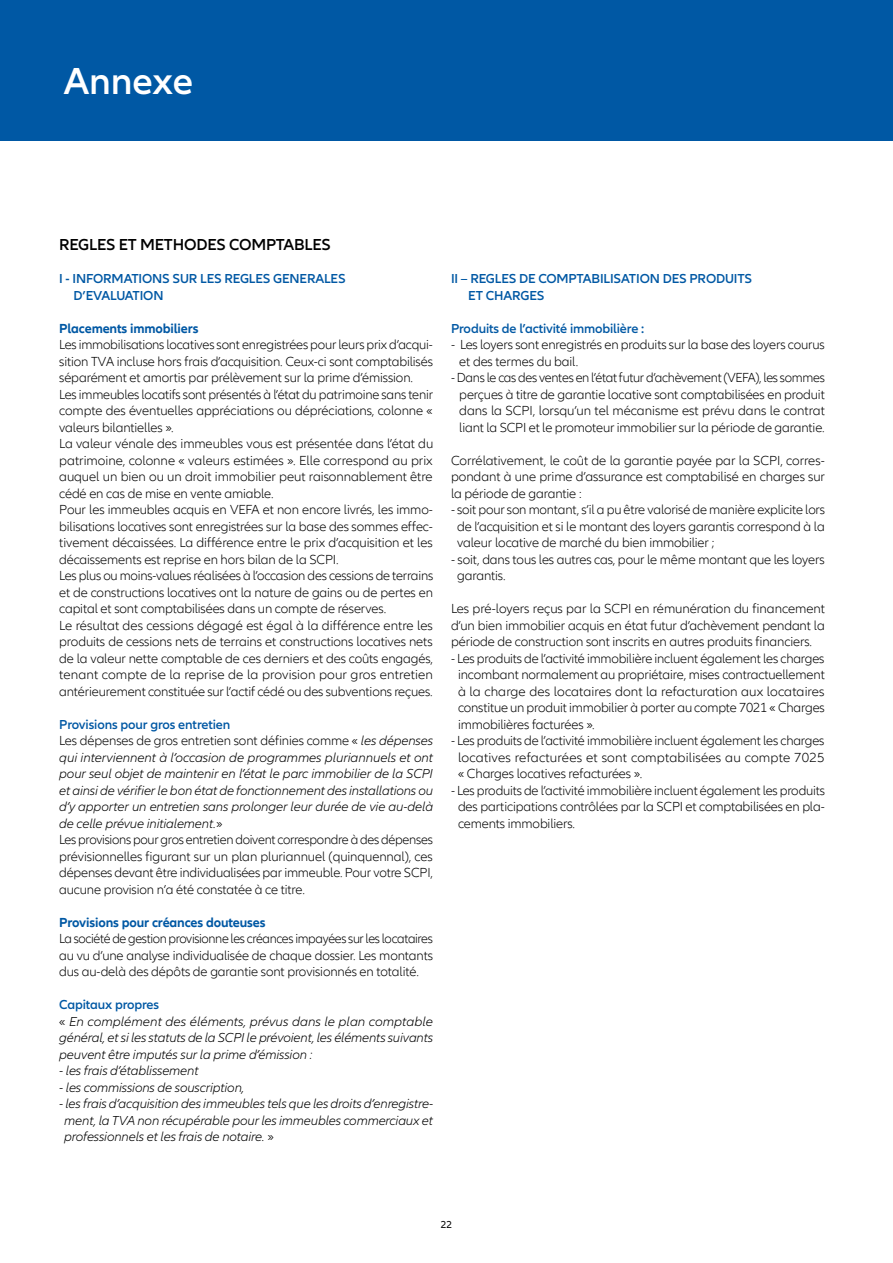
<style>
.page{position:relative;width:893px;height:1263px;background:#fff}
.page>*{position:absolute;margin:0;border:0;box-sizing:border-box;transform-origin:0 0}
.t1{font:600 39px "Allianz Neo";color:#fff}
.t2{font:600 16.5px "Allianz Neo";letter-spacing:-.01em;color:#000}
.t3{font:300 13.5px/16.5px "Allianz Neo";letter-spacing:-.01em;color:#000;text-align:justify}
.t4{font:italic 300 13.5px/16.5px "Allianz Neo";letter-spacing:-.01em;color:#000}
.t5{font:600 13.5px/16.5px "Allianz Neo";letter-spacing:-.01em;color:#0058a4}
.t6{font:700 13.5px "Allianz Neo";letter-spacing:-.01em;color:#0058a4}
.t7{font:10.5px "Allianz Neo";color:#000}
.s1{font-weight:600;font-style:normal;color:#0058a4}
.s2{font-style:normal}
</style>
<div class="page">
<div style="left:0;top:0;width:893px;height:140px;background:#0058a4"></div>
<h1 class="t1" style="left:64px;top:58px;width:131px">Annexe</h1>
<p class="t2" style="left:59px;top:235px;width:273px">REGLES ET METHODES COMPTABLES</p>
<p class="t5" style="left:74px;top:271px;width:274px;text-indent:-14px">I - IN FORMATIONS SUR LES REGLES GEN ERALES<br>D’EVALUATI ON</p>
<p class="t6" style="left:59px;top:320px;width:141px">Placements immobiliers</p>
<p class="t3" style="left:59px;top:337px;width:375px">Les immobilisations locatives sont enregistrées pour leurs prix d’acqui&shy;sition TVA</p>
<p class="t3" style="left:59px;top:353px;width:376px;text-align:left;text-indent:58px">incluse hors frais d’acquisition. Ceux-ci sont comptabilisés séparément et amortis par prélèvement sur la prime d’émission.<br>Les immeubles locatifs sont présentés à l’état du patrimoine sans tenir compte des éventuelles appréciations ou dépréciations, colonne « valeurs bilantielles ».<br>La valeur vénale des immeubles vous est présentée dans l’état du patrimoine, colonne « valeurs estimées ». Elle correspond au prix auquel un bien ou un droit immobilier peut raisonnablement être cédé en cas de mise en vente amiable.<br>Pour les immeubles acquis en VEFA et non encore livrés, les immo&shy;bilisations locatives sont enregistrées sur la base des sommes effec&shy;tivement décaissées. La différence entre le prix d’acquisition et les décaissements est reprise en hors bilan de la SCPI .<br>Les plus ou moins-values réalisées à l’occasion des cessions de terrains et de constructions locatives ont la nature de gains ou de pertes en capital et sont comptabilisées dans un compte de réserves.<br>Le résultat des cessions dégagé est égal à la différence entre les produits de cessions nets de terrains et constructions locatives nets de la valeur nette comptable de ces derniers et des coûts engagés, tenant compte de la reprise de la provision pour gros entretien antérieurement constituée sur l’actif cédé ou des subventions reçues.</p>
<p class="t4" style="left:59px;top:716px;width:375px"><span class="s1">Provisions pour gros entretien<br></span><span class="s2">Les dépenses de gros entretien sont définies comme «</span> les dépenses qui interviennent à l’occasion de programmes pluriannuels et ont pour seul objet de maintenir en l’état le parc immobilier de la SCPI et ainsi de vérifier le bon état de fonctionnement des installations ou d’y apporter un entretien sans prolonger leur durée de vie au-delà de celle prévue initialement.<span class="s2">»<br>Les provisions pour gros entretien doivent correspondre à des dépenses prévisionnelles figurant sur un plan pluriannuel (quinquennal), ces dépenses devant être individualisées par immeuble. Pour votre SCPI, aucune provision n’a été constatée à ce titre.</span></p>
<p class="t6" style="left:59px;top:914px;width:208px">Provisions pour créances douteuses</p>
<p class="t3" style="left:59px;top:931px;width:375px">La société de gestion provisionne les créances impayées sur les locataires au vu d’une analyse individualisée de chaque dossier. Les montants dus au-delà des dépôts de garantie sont provisionnés en totalité.</p>
<p class="t4" style="left:59px;top:997px;width:375px"><span class="s1">Capitaux propres<br></span><span class="s2">«</span> En complément des éléments, prévus dans le plan comptable général, et si les statuts de la SCPI le prévoient, les éléments suivants peuvent être imputés sur la prime d’émission :</p>
<p class="t4" style="left:59px;top:1063px;width:141px">- les frais d’établissement</p>
<p class="t4" style="left:59px;top:1079px;width:187px">- les commissions de souscription,</p>
<p class="t4" style="left:64px;top:1096px;width:370px;text-align:justify;text-indent:-5px">- les frais d’acquisition des immeubles tels que les droits d’enregistre&shy;ment, la TVA non récupérable pour les immeubles commerciaux et professionnels et les frais de notaire. <span class="s2">»</span></p>
<p class="t5" style="left:468px;top:271px;width:285px;text-indent:-17px">II – REGLES DE COMPTABILISATION DES PRODUITS<br>ET CHARG ES</p>
<p class="t5" style="left:451px;top:320px;width:195px">Produits de l’activité immobilière :</p>
<p class="t3" style="left:459px;top:337px;width:367px;text-indent:-8px">- Les loyers sont enregistrés en produits sur la base des loyers courus et des termes du bail.</p>
<p class="t3" style="left:459px;top:370px;width:367px;text-indent:-8px">- Dans le cas des ventes en l’état futur d’achèvement (VEFA), les sommes perçues à titre de garantie locative sont comptabilisées en produit dans la SCPI, lorsqu’un tel mécanisme est prévu dans le contrat liant la SCPI et le promoteur immobilier sur la période de garantie.</p>
<p class="t3" style="left:451px;top:452px;width:376px">Corrélativement, le coût de la garantie payée par la SCPI, corres&shy;pondant à une prime d’assurance est comptabilisé en charges sur la période de garantie :</p>
<p class="t3" style="left:457px;top:502px;width:369px;text-indent:-6px">- soit pour son montant, s’il a pu être valorisé de manière explicite lors de l’acquisition et si le montant des loyers garantis correspond à la valeur locative de marché du bien immobilier ;</p>
<p class="t3" style="left:457px;top:551px;width:369px;text-indent:-6px">- soit, dans tous les autres cas, pour le même montant que les loyers garantis.</p>
<p class="t3" style="left:451px;top:601px;width:376px">Les pré-loyers reçus par la SCPI en rémunération du financement d’un bien immobilier acquis en état futur d’achèvement pendant la période de construction sont inscrits en autres produits financiers.</p>
<p class="t3" style="left:458px;top:650px;width:368px;text-indent:-7px">- Les produits de l’activité immobilière incluent également les charges incombant normalement au propriétaire, mises contractuellement à la charge des locataires dont la refacturation aux locataires constitue un produit immobilier à porter au compte 7021 « Charges immobilières facturées ».</p>
<p class="t3" style="left:458px;top:733px;width:368px;text-indent:-7px">- Les produits de l’activité immobilière incluent également les charges locatives refacturées et sont comptabilisées au compte 7025 « Charges locatives refacturées ».</p>
<p class="t3" style="left:458px;top:782px;width:368px;text-indent:-7px">- Les produits de l’activité immobilière incluent également les produits des participations contrôlées par la SCPI et comptabilisées en pla&shy;cements immobiliers.</p>
<p class="t7" style="left:441px;top:1219px;width:13px">22</p>
</div>
